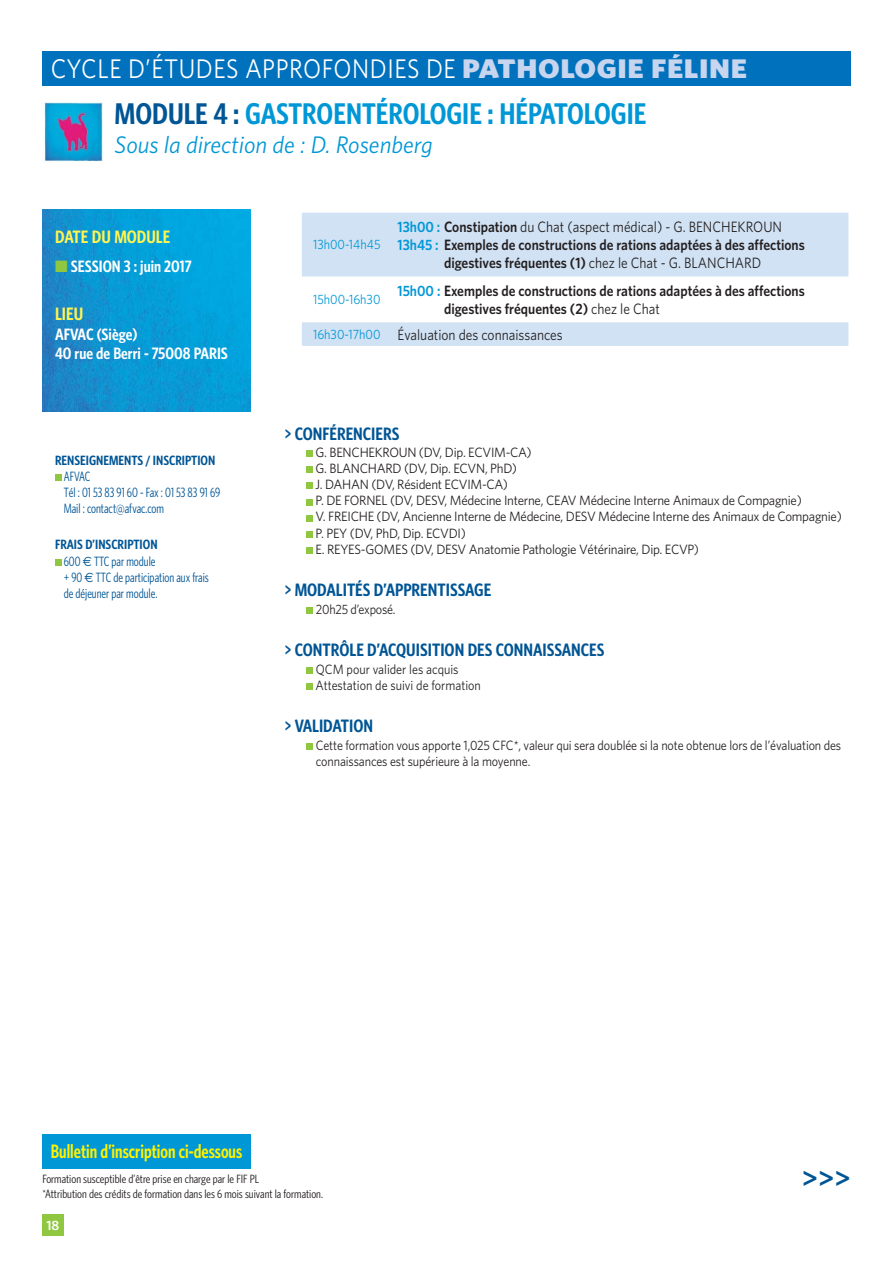
<style>
.page{position:relative;width:893px;height:1263px;background:#fff}
.page>*{position:absolute;margin:0;border:0;box-sizing:border-box;transform-origin:0 0}
.t1{font:600 30px "Whitney Condensed";color:#0097d6}
.t2{font:600 28.5px "Whitney";color:#005595}
.t3{font:27px "Whitney";letter-spacing:.02em;color:#fff;scale:.9 1}
.t4{font:italic 24px "Whitney";color:#0097d6}
.t5{font:600 19.5px "Whitney Condensed";color:#fff200;scale:.9 1}
.t6{font:600 18px "Whitney Condensed";color:#005595}
.t7{font:600 18px "Whitney Condensed";color:#fff450}
.t8{font:600 16.5px/19.8px "Whitney Condensed";color:#fff}
.t9{font:600 15px/18px "Whitney";color:#231f20;scale:.9 1}
.t10{font:15px "Whitney";color:#231f20;scale:.9 1}
.t11{font:13.5px/16.2px "Whitney";letter-spacing:-.02em;color:#231f20;scale:.96 1}
.t12{font:13.5px/16.2px "Whitney";letter-spacing:-.02em;color:#231f20;scale:.9 1}
.t13{font:13.5px/16.2px "Whitney Condensed";color:#005595;scale:.9 1}
.t14{font:13.5px/16.2px "Whitney";color:#231f20;scale:.9 1}
.t15{font:600 13.5px "Whitney Condensed";color:#005595}
.t16{font:13.5px "Whitney";color:#0097d6;scale:.9 1}
.t17{font:600 13.5px "Whitney";color:#fff}
.t18{font:12px/14.4px "Whitney Condensed";color:#231f20}
.s1{font-weight:900;color:#c7d5ee}
.s2{color:#005595}
.s3{color:#8fc741}
.s4{font-weight:600}
.s5{font-family:"Euro Sans"}
.s6{font-weight:600;color:#0097d6}
.s7{color:#0097d6}
.s8{font-weight:400}
.s9{font-size:13.5px;color:#0097d6}
</style>
<div class="page">
<div style="left:42px;top:1215px;width:22px;height:21px;background:#8fc741"></div>
<img style="left:42px;top:209px;width:209px;height:202px">
<div style="left:42px;top:51px;width:808px;height:34px;background:#0071bc"></div>
<img style="left:44px;top:102px;width:59px;height:60px">
<div style="left:306px;top:450px;width:6px;height:7px;background:#8fc741"></div>
<div style="left:306px;top:466px;width:6px;height:7px;background:#8fc741"></div>
<svg style="left:306px;top:483px;width:6px;height:6px"></svg>
<svg style="left:306px;top:499px;width:6px;height:6px"></svg>
<svg style="left:306px;top:515px;width:6px;height:6px"></svg>
<div style="left:306px;top:531px;width:6px;height:7px;background:#8fc741"></div>
<div style="left:306px;top:547px;width:6px;height:7px;background:#8fc741"></div>
<div style="left:306px;top:607px;width:6px;height:7px;background:#8fc741"></div>
<svg style="left:306px;top:668px;width:6px;height:6px"></svg>
<svg style="left:306px;top:684px;width:6px;height:6px"></svg>
<svg style="left:306px;top:744px;width:6px;height:6px"></svg>
<svg style="left:302px;top:213px;width:546px;height:133px;fill:#d1e2f4"></svg>
<svg style="left:55px;top:475px;width:6px;height:6px"></svg>
<div style="left:55px;top:559px;width:6px;height:7px;background:#8fc741"></div>
<div style="left:42px;top:1134px;width:209px;height:34px;background:#0097d6"></div>
<h3 class="t3" style="left:51px;top:59px;width:775px">CYCLE D’ÉTUDES APPROFONDIES DE <span class="s1">PATHOLOGIE FÉLINE</span></h3>
<h1 class="t1" style="left:115px;top:102px;width:533px"><span class="s2">MODULE 4 :</span> GASTROENTÉROLOGIE : HÉPATOLOGIE</h1>
<h3 class="t4" style="left:115px;top:135px;width:319px">Sous la direction de : D. Rosenberg</h3>
<h3 class="t7" style="left:55px;top:230px;width:117px">DATE DU MODULE</h3>
<p class="t8" style="left:55px;top:257px;width:138px"><span class="s3">■</span> SESSION 3 : juin 2017</p>
<h3 class="t7" style="left:55px;top:307px;width:30px">LIEU</h3>
<p class="t8" style="left:55px;top:325px;width:174px">AFVAC (Siège)<br>40 rue de Berri - 75008 PARIS</p>
<p class="t15" style="left:55px;top:455px;width:162px">RENSEIGNEMENTS / INSCRIPTION</p>
<p class="t13" style="left:64px;top:469px;width:175px">AFVAC<br>Tél : 01 53 83 91 60 - Fax : 01 53 83 91 69<br>Mail : contact@afvac.com</p>
<p class="t13" style="left:64px;top:538px;width:163px;text-indent:-9px"><span class="s4">FRAIS D’INSCRIPTION<br></span>600 <span class="s5">€</span> TTC par module<br>+ 90 <span class="s5">€</span> TTC de participation aux frais de déjeuner par module.</p>
<p class="t16" style="left:313px;top:240px;width:76px">13h00-14h45</p>
<p class="t10" style="left:397px;top:221px;width:429px"><span class="s6">13h00 :</span> <span class="s4">Constipation</span> du Chat (aspect médical) - G. BENCHEKROUN</p>
<p class="t9" style="left:397px;top:237px;width:454px"><span class="s7">13h45 :</span> Exemples de constructions de rations adaptées à des affections</p>
<p class="t9" style="left:444px;top:255px;width:354px">digestives fréquentes (1) <span class="s8">chez le Chat - G. BLANCHARD</span></p>
<p class="t16" style="left:313px;top:295px;width:76px">15h00-16h30</p>
<p class="t9" style="left:444px;top:283px;width:402px;text-indent:-47px"><span class="s7">15h00 :</span> Exemples de constructions de rations adaptées à des affections digestives fréquentes (2) <span class="s8">chez le Chat</span></p>
<p class="t10" style="left:313px;top:329px;width:279px"><span class="s9">16h30-17h00</span> Évaluation des connaissances</p>
<h3 class="t6" style="left:285px;top:427px;width:116px">&gt; CONFÉRENCIERS</h3>
<p class="t11" style="left:315px;top:445px;width:549px">G. BENCHEKROUN (DV, Dip. ECVIM-CA)<br>G. BLANCHARD (DV, Dip. ECVN, PhD)<br>J. DAHAN (DV, Résident ECVIM-CA)<br>P. DE FORNEL (DV, DESV, Médecine Interne, CEAV Médecine Interne Animaux de Compagnie)<br>V. FREICHE (DV, Ancienne Interne de Médecine, DESV Médecine Interne des Animaux de Compagnie)<br>P. PEY (DV, PhD, Dip. ECVDI)<br>E. REYES-GOMES (DV, DESV Anatomie Pathologie Vétérinaire, Dip. ECVP)</p>
<h3 class="t6" style="left:285px;top:583px;width:208px">&gt; MODALITÉS D’APPRENTISSAGE</h3>
<p class="t12" style="left:316px;top:602px;width:90px">20h25 d’exposé.</p>
<h3 class="t6" style="left:285px;top:643px;width:321px">&gt; CONTRÔLE D’ACQUISITION DES CONNAISSANCES</h3>
<p class="t14" style="left:315px;top:662px;width:185px">QCM pour valider les acquis<br>Attestation de suivi de formation</p>
<h3 class="t6" style="left:285px;top:719px;width:90px">&gt; VALIDATION</h3>
<p class="t12" style="left:316px;top:738px;width:585px">Cette formation vous apporte 1,025 CFC*, valeur qui sera doublée si la note obtenue lors de l’évaluation des connaissances est supérieure à la moyenne.</p>
<h3 class="t5" style="left:51px;top:1144px;width:214px">Bulletin d’inscription ci-dessous</h3>
<p class="t18" style="left:42px;top:1173px;width:282px">Formation susceptible d’être prise en charge par le FIF PL<br>*Attribution des crédits de formation dans les 6 mois suivant la formation.</p>
<p class="t17" style="left:46px;top:1221px;width:14px">18</p>
<h2 class="t2" style="left:801px;top:1167px;width:50px">&gt;&gt;&gt;</h2>
</div>
